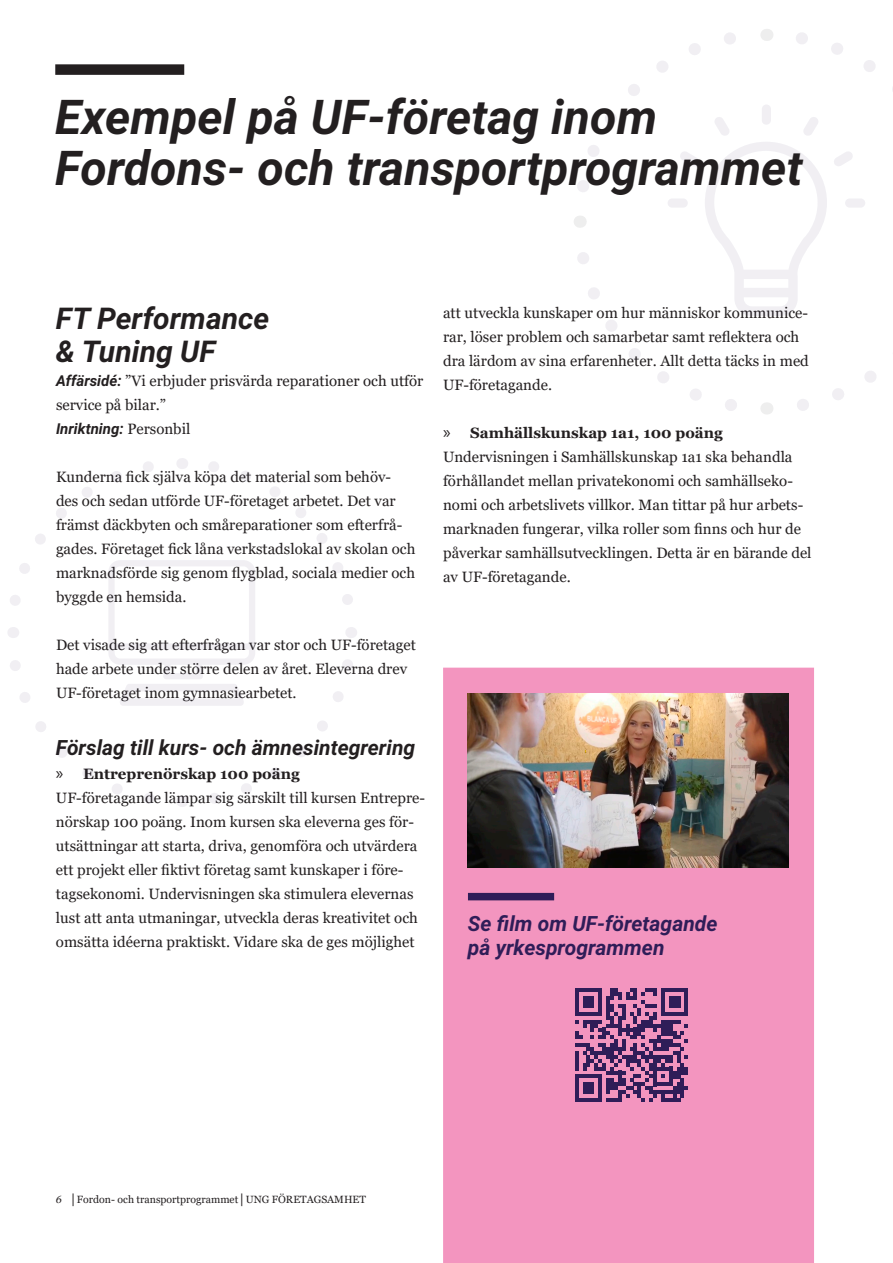
<style>
.page{position:relative;width:893px;height:1263px;background:#fff}
.page>*{position:absolute;margin:0;border:0;box-sizing:border-box;transform-origin:0 0}
.t1{font:italic 700 48px/51px "Roboto";color:#231f20}
.t2{font:italic 700 30px/33px "Roboto";color:#231f20}
.t3{font:italic 700 21px/24px "Roboto";color:#2f1d58}
.t4{font:italic 700 21px "Roboto";color:#231f20}
.t5{font:15px/24px "Georgia";color:#231f20}
.t6{font:italic 700 15px "Roboto";color:#231f20}
.t7{font:10.5px "Georgia";color:#231f20}
.s1{font-family:"Roboto";font-weight:700;font-style:italic}
.s2{font-family:"Georgia";font-weight:400;font-style:normal}
.s3{font-family:"Myriad Pro";font-size:18px}
.s4{font-weight:700}
.s5{font-style:italic}
</style>
<div class="page">
<svg style="left:574px;top:29px;width:319px;height:385px"></svg>
<svg style="left:766px;top:402px;width:1px;height:12px"></svg>
<svg style="left:580px;top:215px;width:1px;height:13px"></svg>
<svg style="left:766px;top:29px;width:1px;height:12px"></svg>
<svg style="left:892px;top:215px;width:1px;height:13px"></svg>
<svg style="left:667px;top:104px;width:198px;height:212px"></svg>
<div style="left:55px;top:64px;width:129px;height:11px;background:#231f20"></div>
<svg style="left:8px;top:458px;width:349px;height:349px"></svg>
<svg style="left:108px;top:560px;width:147px;height:146px"></svg>
<div style="left:444px;top:668px;width:369px;height:594px;background:#f395bf"></div>
<div style="left:443px;top:668px;width:371px;height:595px;border:2px solid #f395bf"></div>
<div style="left:468px;top:893px;width:86px;height:7px;background:#2f1d58"></div>
<svg style="left:575px;top:988px;width:113px;height:114px"></svg>
<img style="left:468px;top:693px;width:320px;height:175px">
<h1 class="t1" style="left:55px;top:90px;width:749px">Exempel på UF-företag inom<br>Fordons- och transportprogrammet</h1>
<h2 class="t2" style="left:56px;top:300px;width:215px">FT Performance &amp; Tuning UF</h2>
<p class="t5" style="left:56px;top:369px;width:369px"><span class="s1">Affärsidé:</span> ”Vi erbjuder prisvärda reparationer och utför service på bilar.”</p>
<p class="t6" style="left:56px;top:418px;width:136px">Inriktning: <span class="s2">Personbil</span></p>
<p class="t5" style="left:56px;top:465px;width:361px">Kunderna fick själva köpa det material som behöv&shy;des och sedan utförde UF-företaget arbetet. Det var främst däckbyten och småreparationer som efterfrå&shy;gades. Företaget fick låna verkstadslokal av skolan och marknadsförde sig genom flygblad, sociala medier och byggde en hemsida.</p>
<p class="t5" style="left:56px;top:633px;width:361px">Det visade sig att efterfrågan var stor och UF-företaget hade arbete under större delen av året. Eleverna drev<br>UF-företaget inom gymnasiearbetet.</p>
<h3 class="t4" style="left:56px;top:732px;width:361px">Förslag till kurs- och ämnesintegrering</h3>
<p class="t5" style="left:56px;top:762px;width:371px"><span class="s3">»</span> <span class="s4">Entreprenörskap 100 poäng<br></span>UF-företagande lämpar sig särskilt till kursen Entrepre&shy;nörskap 100 poäng. Inom kursen ska eleverna ges för&shy;utsättningar att starta, driva, genomföra och utvärdera ett projekt eller fiktivt företag samt kunskaper i före&shy;tagsekonomi. Undervisningen ska stimulera elevernas lust att anta utmaningar, utveckla deras kreativitet och omsätta idéerna praktiskt. Vidare ska de ges möjlighet</p>
<p class="t5" style="left:443px;top:301px;width:367px">att utveckla kunskaper om hur människor kommunice&shy;rar, löser problem och samarbetar samt reflektera och dra lärdom av sina erfarenheter. Allt detta täcks in med UF-företagande.</p>
<p class="t5" style="left:443px;top:421px;width:370px"><span class="s3">»</span> <span class="s4">Samhällskunskap 1a1, 100 poäng </span>Undervisningen i Samhällskunskap 1a1 ska behandla förhållandet mellan privatekonomi och samhällseko&shy;nomi och arbetslivets villkor. Man tittar på hur arbets&shy;marknaden fungerar, vilka roller som finns och hur de påverkar samhällsutvecklingen. Detta är en bärande del av UF-företagande.</p>
<h3 class="t3" style="left:468px;top:910px;width:251px">Se film om UF-företagande på yrkesprogrammen</h3>
<p class="t7" style="left:56px;top:1193px;width:311px"><span class="s5">6</span> │Fordon- och transportprogrammet│UNG FÖRETAGSAMHET</p>
</div>
